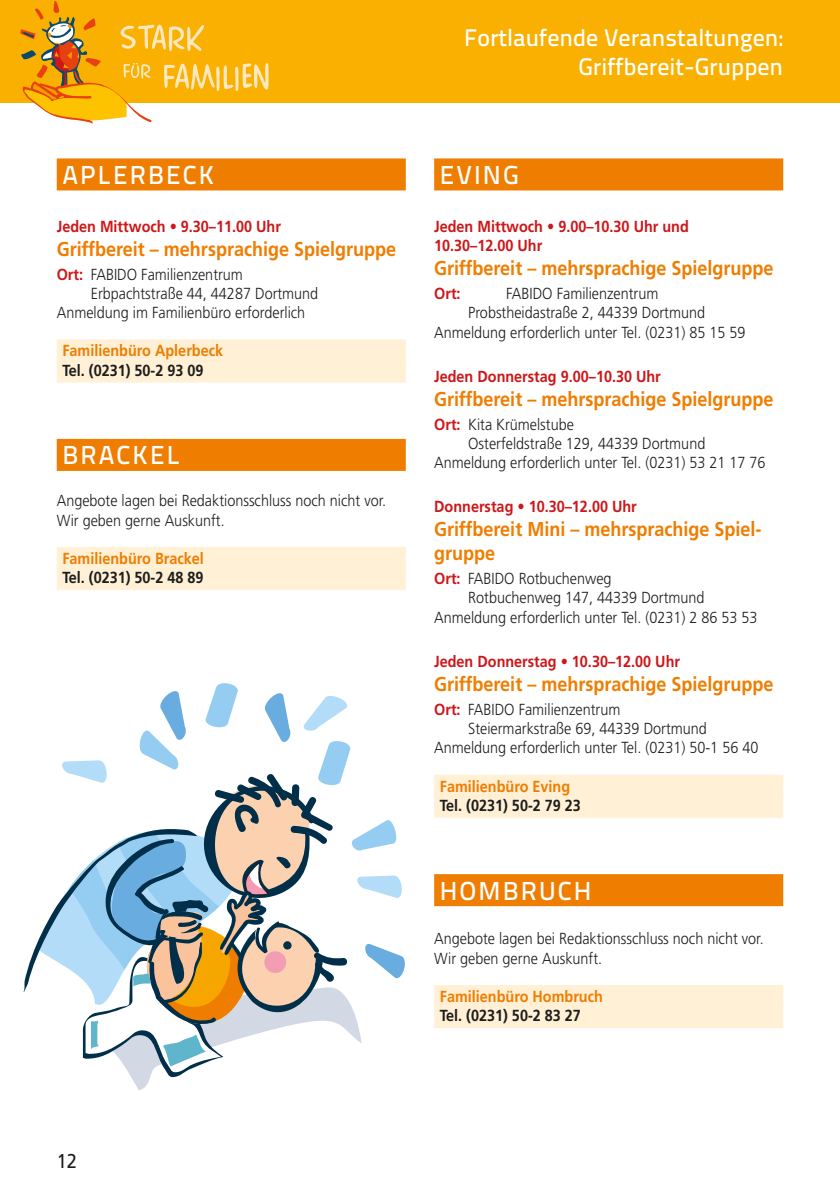
<style>
.page{position:relative;width:840px;height:1191px;background:#fff}
.page>*{position:absolute;margin:0;border:0;box-sizing:border-box;transform-origin:0 0}
.t1{font:500 26px "Titillium Text 22 L";letter-spacing:.08em;color:#fff}
.t2{font:500 24px/28.8px "Titillium Text 22 L";color:#fff;text-align:right}
.t3{font:700 20px/24px "Frutiger LT Pro";color:#ef7d00;scale:.9 1}
.t4{font:20px "Frutiger LT Pro";color:#1d1d1b;scale:.9 1}
.t5{font:300 16px/19.2px "Frutiger LT Pro";color:#1d1d1b;scale:.9 1}
.t6{font:700 16px/19.6px "Frutiger LT Pro";color:#cd1719;scale:.9 1}
.t7{font:700 16px "Frutiger LT Pro";color:#ef7d00;scale:.9 1}
.t8{font:700 16px "Frutiger LT Pro";color:#1d1d1b;scale:.9 1}
.s1{font-weight:700;color:#cd1719}
</style>
<div class="page">
<div style="left:0;top:0;width:839px;height:102px;background:#f9b000"></div>
<svg style="left:20px;top:1px;width:248px;height:123px"></svg>
<div style="left:57px;top:158px;width:348px;height:32px;background:#ef7d00"></div>
<div style="left:57px;top:339px;width:348px;height:24px;background:#fff0d6"></div>
<div style="left:57px;top:358px;width:348px;height:24px;background:#fff0d6"></div>
<div style="left:57px;top:439px;width:348px;height:32px;background:#ef7d00"></div>
<div style="left:57px;top:547px;width:348px;height:24px;background:#fff0d6"></div>
<div style="left:57px;top:566px;width:348px;height:24px;background:#fff0d6"></div>
<div style="left:434px;top:158px;width:348px;height:32px;background:#ef7d00"></div>
<div style="left:434px;top:774px;width:348px;height:24px;background:#fff0d6"></div>
<div style="left:434px;top:794px;width:348px;height:24px;background:#fff0d6"></div>
<div style="left:434px;top:874px;width:348px;height:32px;background:#ef7d00"></div>
<div style="left:434px;top:985px;width:348px;height:24px;background:#fff0d6"></div>
<div style="left:434px;top:1004px;width:348px;height:24px;background:#fff0d6"></div>
<svg style="left:24px;top:683px;width:380px;height:407px"></svg>
<h1 class="t1" style="left:62px;top:155px;width:153px">APLERBECK</h1>
<p class="t6" style="left:57px;top:216px;width:250px">Jeden Mittwoch • 9.30–11.00 Uhr</p>
<p class="t3" style="left:57px;top:237px;width:378px">Griffbereit – mehrsprachige Spielgruppe</p>
<p class="t5" style="left:57px;top:264px;width:208px"><span class="s1">Ort:</span> FABIDO Familienzentrum</p>
<p class="t5" style="left:91px;top:284px;width:254px">Erbpachtstraße 44, 44287 Dortmund</p>
<p class="t5" style="left:57px;top:303px;width:277px">Anmeldung im Familienbüro erforderlich</p>
<p class="t7" style="left:62px;top:341px;width:180px">Familienbüro Aplerbeck</p>
<p class="t8" style="left:62px;top:360px;width:158px">Tel. (0231) 50-2 93 09</p>
<h1 class="t1" style="left:62px;top:435px;width:119px">BRACKEL</h1>
<p class="t5" style="left:57px;top:491px;width:367px">Angebote lagen bei Redaktionsschluss noch nicht vor.<br>Wir geben gerne Auskunft.</p>
<p class="t7" style="left:62px;top:549px;width:159px">Familienbüro Brackel</p>
<p class="t8" style="left:62px;top:568px;width:158px">Tel. (0231) 50-2 48 89</p>
<h2 class="t2" style="left:464px;top:22px;width:320px">Fortlaufende Veranstaltungen:<br>Griffbereit-Gruppen</h2>
<h1 class="t1" style="left:439px;top:155px;width:80px">EVING</h1>
<p class="t6" style="left:434px;top:216px;width:284px">Jeden Mittwoch • 9.00–10.30 Uhr und<br>10.30–12.00 Uhr</p>
<p class="t3" style="left:434px;top:256px;width:378px">Griffbereit – mehrsprachige Spielgruppe</p>
<p class="t6" style="left:434px;top:284px;width:31px">Ort:</p>
<p class="t5" style="left:506px;top:284px;width:170px">FABIDO Familienzentrum</p>
<p class="t5" style="left:468px;top:303px;width:264px">Probstheidastraße 2, 44339 Dortmund</p>
<p class="t5" style="left:434px;top:322px;width:347px">Anmeldung erforderlich unter Tel. (0231) 85 15 59</p>
<p class="t6" style="left:434px;top:366px;width:253px">Jeden Donnerstag 9.00–10.30 Uhr</p>
<p class="t3" style="left:434px;top:387px;width:378px">Griffbereit – mehrsprachige Spielgruppe</p>
<p class="t5" style="left:434px;top:415px;width:157px"><span class="s1">Ort:</span> Kita Krümelstube</p>
<p class="t5" style="left:468px;top:434px;width:265px">Osterfeldstraße 129, 44339 Dortmund</p>
<p class="t5" style="left:434px;top:453px;width:369px">Anmeldung erforderlich unter Tel. (0231) 53 21 17 76</p>
<p class="t6" style="left:434px;top:497px;width:226px">Donnerstag • 10.30–12.00 Uhr</p>
<p class="t3" style="left:434px;top:517px;width:365px">Griffbereit Mini – mehrsprachige Spiel&shy;gruppe</p>
<p class="t5" style="left:434px;top:569px;width:198px"><span class="s1">Ort:</span> FABIDO Rotbuchenweg</p>
<p class="t5" style="left:468px;top:588px;width:264px">Rotbuchenweg 147, 44339 Dortmund</p>
<p class="t5" style="left:434px;top:607px;width:360px">Anmeldung erforderlich unter Tel. (0231) 2 86 53 53</p>
<p class="t6" style="left:434px;top:651px;width:274px">Jeden Donnerstag • 10.30–12.00 Uhr</p>
<p class="t3" style="left:434px;top:672px;width:378px">Griffbereit – mehrsprachige Spielgruppe</p>
<p class="t5" style="left:434px;top:700px;width:208px"><span class="s1">Ort:</span> FABIDO Familienzentrum</p>
<p class="t5" style="left:468px;top:719px;width:266px">Steiermarkstraße 69, 44339 Dortmund</p>
<p class="t5" style="left:434px;top:738px;width:361px">Anmeldung erforderlich unter Tel. (0231) 50-1 56 40</p>
<p class="t7" style="left:439px;top:776px;width:146px">Familienbüro Eving</p>
<p class="t8" style="left:439px;top:795px;width:158px">Tel. (0231) 50-2 79 23</p>
<h1 class="t1" style="left:439px;top:871px;width:153px">HOMBRUCH</h1>
<p class="t5" style="left:434px;top:929px;width:367px">Angebote lagen bei Redaktionsschluss noch nicht vor.<br>Wir geben gerne Auskunft.</p>
<p class="t7" style="left:439px;top:987px;width:183px">Familienbüro Hombruch</p>
<p class="t8" style="left:439px;top:1006px;width:158px">Tel. (0231) 50-2 83 27</p>
<p class="t4" style="left:57px;top:1149px;width:24px">12</p>
</div>
